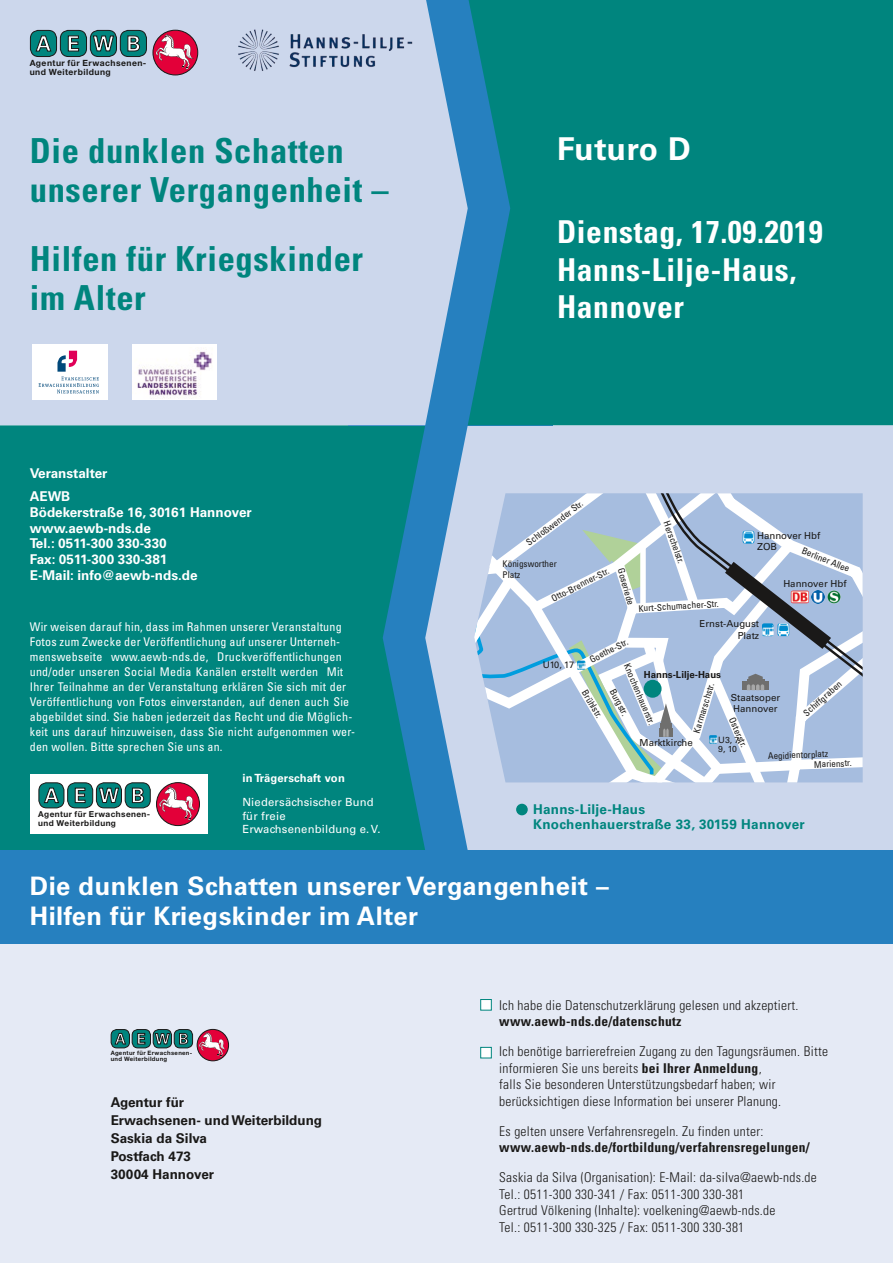
<style>
.page{position:relative;width:893px;height:1263px;background:#fff}
.page>*{position:absolute;margin:0;border:0;box-sizing:border-box;transform-origin:0 0}
.t1{font:700 condensed 34.5px/39px "Univers";letter-spacing:.02em;color:#00857e}
.t2{font:700 condensed 31.5px/37.5px "Univers";letter-spacing:.02em;color:#fff}
.t3{font:700 31.5px "Univers LT";letter-spacing:.005em;color:#fff}
.t4{font:700 25.5px/30px "Univers LT";letter-spacing:.02em;color:#fff}
.t5{font:300 condensed 13.5px/16.5px "Univers";letter-spacing:.02em;color:#1a1918}
.t6{font:700 13.5px/15.8px "Univers LT";color:#fff}
.t7{font:700 condensed 13.5px "Univers";letter-spacing:.02em;color:#1a1918}
.t8{font:700 13.5px/18px "Univers LT";color:#1a1918}
.t9{font:700 13.5px/15px "Univers LT";letter-spacing:.02em;color:#00857e}
.t10{font:condensed 12px/15px "Univers";letter-spacing:.02em;color:#fff}
.t11{font:11.25px/13.5px "Univers LT";letter-spacing:.015em;color:#fff}
.t12{font:700 11.25px "Univers LT";letter-spacing:.015em;color:#fff}
.t13{font:9.6px/11.6px "Univers LT";color:#1a1918}
.t14{font:700 9.6px "Univers LT";color:#1a1918}
.t15{font:9.3px "Univers LT";color:#1a1918}
.t16{font:condensed 9.15px/11.1px "Univers";color:#1a1918}
.t17{font:8.7px/9px "Univers LT";color:#1a1918}
.t18{font:700 8.55px/8.9px "Helvetica Neue LT";letter-spacing:.05em;color:#1a1918}
.t19{font:700 8.25px/8.4px "Helvetica Neue LT";letter-spacing:.05em;color:#1a1918}
.t20{font:700 6px/6.1px "Helvetica Neue LT";letter-spacing:.05em;color:#1a1918}
.s1{font-weight:700}
</style>
<div class="page">
<svg style="left:425px;top:425px;width:468px;height:425px;background:#b9cde7"></svg>
<div style="left:0;top:425px;width:425px;height:425px;background:#00857e"></div>
<div style="left:516px;top:804px;width:12px;height:11px;background:#00857e;border-radius:50%"></div>
<svg style="left:474px;top:493px;width:389px;height:289px"></svg>
<div style="left:30px;top:774px;width:177px;height:59px;background:#fff"></div>
<div style="left:39px;top:783px;width:25px;height:25px;background:#00857e;border-radius:8px"></div>
<div style="left:38px;top:782px;width:26px;height:26px;border:1px solid #1a1918;border-radius:8px"></div>
<svg style="left:68px;top:783px;width:25px;height:25px"></svg>
<div style="left:67px;top:782px;width:26px;height:26px;border:1px solid #1a1918;border-radius:8px"></div>
<div style="left:96px;top:783px;width:25px;height:25px;background:#00857e;border-radius:8px"></div>
<div style="left:96px;top:782px;width:26px;height:26px;border:1px solid #1a1918;border-radius:8px"></div>
<div style="left:125px;top:783px;width:25px;height:25px;background:#00857e;border-radius:8px"></div>
<div style="left:125px;top:782px;width:26px;height:26px;border:1px solid #1a1918;border-radius:8px"></div>
<svg style="left:156px;top:783px;width:43px;height:42px"></svg>
<div style="left:156px;top:782px;width:44px;height:44px;border:1px solid #1a1918;border-radius:50%"></div>
<svg style="left:159px;top:786px;width:37px;height:34px"></svg>
<svg style="left:132px;top:787px;width:12px;height:16px"></svg>
<svg style="left:99px;top:788px;width:20px;height:15px"></svg>
<svg style="left:75px;top:788px;width:11px;height:15px"></svg>
<svg style="left:44px;top:787px;width:15px;height:16px"></svg>
<div style="left:0;top:850px;width:893px;height:413px;background:#e5eaf5"></div>
<div style="left:0;top:850px;width:893px;height:94px;background:#2680bf"></div>
<div style="left:480px;top:999px;width:11px;height:11px;background:#fff;border:1px solid #00857e"></div>
<div style="left:480px;top:1047px;width:11px;height:11px;background:#fff;border:1px solid #00857e"></div>
<div style="left:111px;top:1029px;width:18px;height:19px;background:#00857e;border-radius:6px"></div>
<div style="left:111px;top:1029px;width:19px;height:19px;border:1px solid #1a1918;border-radius:6px"></div>
<div style="left:132px;top:1029px;width:18px;height:19px;background:#00857e;border-radius:6px"></div>
<div style="left:132px;top:1029px;width:19px;height:19px;border:1px solid #1a1918;border-radius:6px"></div>
<svg style="left:153px;top:1029px;width:19px;height:19px"></svg>
<div style="left:153px;top:1029px;width:19px;height:19px;border:1px solid #1a1918;border-radius:6px"></div>
<div style="left:174px;top:1029px;width:19px;height:19px;background:#00857e;border-radius:6px"></div>
<div style="left:174px;top:1029px;width:19px;height:19px;border:1px solid #1a1918;border-radius:6px"></div>
<svg style="left:197px;top:1029px;width:32px;height:32px"></svg>
<div style="left:197px;top:1029px;width:32px;height:32px;border:1px solid #1a1918;border-radius:50%"></div>
<svg style="left:199px;top:1032px;width:27px;height:25px"></svg>
<svg style="left:179px;top:1033px;width:9px;height:11px"></svg>
<svg style="left:155px;top:1033px;width:15px;height:11px"></svg>
<svg style="left:137px;top:1033px;width:8px;height:11px"></svg>
<svg style="left:115px;top:1033px;width:11px;height:11px"></svg>
<div style="left:0;top:0;width:468px;height:425px;background:#ccd7ec"></div>
<div style="left:468px;top:0;width:425px;height:425px;background:#00857e"></div>
<div style="left:30px;top:30px;width:27px;height:27px;background:#00857e;border-radius:8px"></div>
<div style="left:30px;top:30px;width:27px;height:27px;border:1px solid #1a1918;border-radius:8px"></div>
<div style="left:60px;top:30px;width:27px;height:27px;background:#00857e;border-radius:8px"></div>
<div style="left:60px;top:30px;width:27px;height:27px;border:1px solid #1a1918;border-radius:8px"></div>
<div style="left:90px;top:30px;width:26px;height:27px;background:#00857e;border-radius:8px"></div>
<div style="left:90px;top:30px;width:27px;height:27px;border:1px solid #1a1918;border-radius:8px"></div>
<div style="left:120px;top:30px;width:26px;height:27px;background:#00857e;border-radius:8px"></div>
<div style="left:120px;top:30px;width:27px;height:27px;border:1px solid #1a1918;border-radius:8px"></div>
<svg style="left:153px;top:30px;width:45px;height:45px"></svg>
<div style="left:153px;top:30px;width:45px;height:45px;border:1px solid #1a1918;border-radius:50%"></div>
<svg style="left:156px;top:34px;width:38px;height:35px"></svg>
<svg style="left:127px;top:35px;width:13px;height:16px"></svg>
<svg style="left:93px;top:35px;width:21px;height:16px"></svg>
<svg style="left:68px;top:35px;width:11px;height:16px"></svg>
<svg style="left:36px;top:35px;width:15px;height:16px"></svg>
<div style="left:32px;top:344px;width:76px;height:56px;background:#fff"></div>
<svg style="left:39px;top:351px;width:60px;height:42px"></svg>
<div style="left:132px;top:344px;width:85px;height:56px;background:#fff"></div>
<img style="left:137px;top:351px;width:75px;height:47px">
<img style="left:238px;top:30px;width:210px;height:46px">
<p class="t18" style="left:30px;top:59px;width:118px">Agentur für Erwachsenen&shy;und Weiterbildung</p>
<h1 class="t1" style="left:30px;top:130px;width:360px">Die dunklen Schatten unserer Vergangenheit –</h1>
<h1 class="t1" style="left:30px;top:238px;width:335px">Hilfen für Kriegskinder im Alter</h1>
<p class="t6" style="left:30px;top:462px;width:79px;line-height:23.2px">Veranstalter<br>AEWB</p>
<p class="t6" style="left:30px;top:504px;width:224px">Bödekerstraße 16, 30161 Hannover www.aewb-nds.de<br>Tel.: 0511-300 330-330<br>Fax: 0511-300 330-381<br>E-Mail: info@aewb-nds.de</p>
<p class="t10" style="left:30px;top:618px;width:327px">Wir weisen darauf hin, dass im Rahmen unserer Veranstaltung Fotos zum Zwecke der Veröffentlichung auf unserer Unterneh&shy;menswebseite www.aewb-nds.de, Druckveröffentlichungen und/oder unseren Social Media Kanälen erstellt werden Mit Ihrer Teilnahme an der Veranstaltung erklären Sie sich mit der Veröffentlichung von Fotos einverstanden, auf denen auch Sie abgebildet sind. Sie haben jederzeit das Recht und die Möglich&shy;keit uns darauf hinzuweisen, dass Sie nicht aufgenommen wer&shy;den wollen. Bitte sprechen Sie uns an.</p>
<p class="t19" style="left:38px;top:810px;width:114px">Agentur für Erwachsenen&shy;und Weiterbildung</p>
<p class="t12" style="left:242px;top:772px;width:104px">in Trägerschaft von</p>
<p class="t11" style="left:242px;top:796px;width:140px">Niedersächsischer Bund für freie<br>Erwachsenenbildung e.V.</p>
<h2 class="t3" style="left:557px;top:130px;width:135px">Futuro D</h2>
<h2 class="t2" style="left:557px;top:213px;width:267px">Dienstag, 17.09.2019<br>Hanns-Lilje-Haus,<br>Hannover</h2>
<p class="t16" style="left:524px;top:539px;width:70px;rotate:-37deg">Schloßwender Str.</p>
<p class="t16" style="left:672px;top:519px;width:46px;rotate:70deg">Herschelstr.</p>
<p class="t13" style="left:757px;top:530px;width:65px;line-height:10.8px">Hannover Hbf<br>ZOB</p>
<p class="t16" style="left:804px;top:545px;width:52px;rotate:22deg">Berliner Allee</p>
<p class="t16" style="left:503px;top:558px;width:56px">Königsworther<br>Platz</p>
<p class="t16" style="left:626px;top:567px;width:39px;rotate:74deg">Goseriede</p>
<p class="t16" style="left:549px;top:594px;width:65px;rotate:-27deg">Otto-Brenner-Str.</p>
<p class="t16" style="left:588px;top:655px;width:43px;rotate:-27deg">Goethe-Str.</p>
<p class="t13" style="left:783px;top:578px;width:65px">Hannover Hbf</p>
<p class="t16" style="left:638px;top:602px;width:82px;rotate:-3deg">Kurt-Schumacher-Str.</p>
<p class="t13" style="left:700px;top:618px;width:61px;text-align:right">Ernst-August<br>Platz</p>
<p class="t15" style="left:543px;top:659px;width:33px">U10, 17</p>
<p class="t16" style="left:632px;top:662px;width:67px;rotate:67deg">Knochenhauerstr.</p>
<p class="t14" style="left:644px;top:669px;width:79px">Hanns-Lilje-Haus</p>
<p class="t16" style="left:691px;top:731px;width:53px;rotate:-73deg">Karmarschstr.</p>
<p class="t17" style="left:718px;top:736px;width:23px">U3, 7,<br>9, 10</p>
<p class="t16" style="left:801px;top:710px;width:49px;rotate:-41deg">Schiffgraben</p>
<p class="t16" style="left:617px;top:686px;width:31px;rotate:62deg">Burgstr.</p>
<p class="t16" style="left:589px;top:687px;width:33px;rotate:59deg">Brühlstr.</p>
<p class="t13" style="left:731px;top:692px;width:51px;line-height:11.1px">Staatsoper<br>Hannover</p>
<p class="t16" style="left:737px;top:716px;width:33px;rotate:66deg">Osterstr.</p>
<p class="t13" style="left:639px;top:737px;width:55px">Marktkirche</p>
<p class="t16" style="left:768px;top:750px;width:62px;rotate:-2deg">Aegidientorplatz</p>
<p class="t16" style="left:814px;top:758px;width:39px;rotate:-2deg">Marienstr.</p>
<p class="t9" style="left:533px;top:802px;width:273px">Hanns-Lilje-Haus<br>Knochenhauerstraße 33, 30159 Hannover</p>
<h3 class="t4" style="left:30px;top:871px;width:581px">Die dunklen Schatten unserer Vergangenheit –<br>Hilfen für Kriegskinder im Alter</h3>
<p class="t20" style="left:111px;top:1049px;width:83px">Agentur für Erwachsenen&shy;und Weiterbildung</p>
<p class="t8" style="left:111px;top:1093px;width:213px">Agentur für<br>Erwachsenen- und Weiterbildung<br>Saskia da Silva<br>Postfach 473<br>30004 Hannover</p>
<p class="t5" style="left:499px;top:997px;width:301px">Ich habe die Datenschutzerklärung gelesen und akzeptiert.</p>
<p class="t7" style="left:499px;top:1013px;width:184px">www.aewb-nds.de/datenschutz</p>
<p class="t5" style="left:499px;top:1043px;width:330px">Ich benötige barrierefreien Zugang zu den Tagungsräumen. Bitte informieren Sie uns bereits <span class="s1">bei Ihrer Anmeldung</span>,<br>falls Sie besonderen Unterstützungsbedarf haben; wir berücksichtigen diese Information bei unserer Planung.</p>
<p class="t5" style="left:499px;top:1123px;width:266px">Es gelten unsere Verfahrensregeln. Zu finden unter:</p>
<p class="t7" style="left:499px;top:1139px;width:312px">www.aewb-nds.de/fortbildung/verfahrensregelungen/</p>
<p class="t5" style="left:499px;top:1169px;width:319px">Saskia da Silva (Organisation): E-Mail: da-silva@aewb-nds.de Tel.: 0511-300 330-341 / Fax: 0511-300 330-381<br>Gertrud Völkening (Inhalte): voelkening@aewb-nds.de<br>Tel.: 0511-300 330-325 / Fax: 0511-300 330-381</p>
</div>
